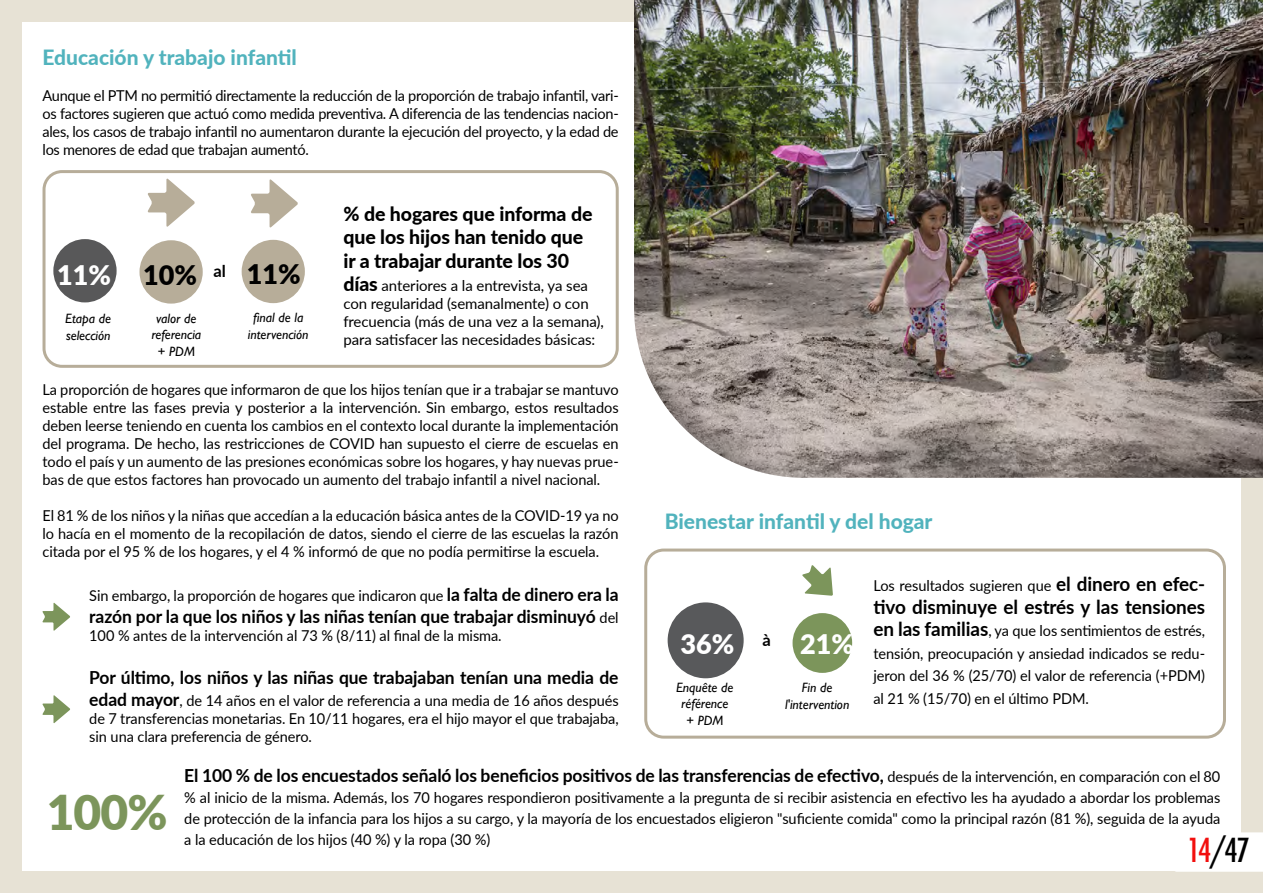
<style>
.page{position:relative;width:1263px;height:893px;background:#fff}
.page>*{position:absolute;margin:0;border:0;box-sizing:border-box;transform-origin:0 0}
.t1{font:900 48px "Lato";color:#7c955b}
.t2{font:500 condensed 32.25px "Futura";color:#000}
.t3{font:900 27px "Lato";color:#fff}
.t4{font:900 27px "Lato";color:#000}
.t5{font:800 21px "Lato";color:#51b3bd}
.t6{font:800 19.5px/23.4px "Lato";letter-spacing:-.005em;color:#000}
.t7{font:700 19.5px "Lato";letter-spacing:-.005em;color:#000}
.t8{font:700 18px "Lato";letter-spacing:-.005em;color:#000}
.t9{font:700 16.5px "Lato";color:#000}
.t10{font:15px/18px "Lato";letter-spacing:-.005em;color:#000;text-align:justify}
.t11{font:italic 13.5px/16.2px "Gill Sans";color:#000;text-align:center}
.s1{font-weight:800;font-size:19.5px}
.s2{font-weight:700;font-size:18px}
.s3{font-weight:400;font-size:15px}
.s4{font-weight:700;font-size:19.5px}
.s5{color:#f20f0e}
</style>
<div class="page">
<div style="left:0;top:0;width:1263px;height:21px;background:#e7e2d5"></div>
<div style="left:0;top:872px;width:1263px;height:21px;background:#e7e2d5"></div>
<div style="left:0;top:0;width:21px;height:888px;background:#e7e2d5"></div>
<div style="left:1242px;top:0;width:21px;height:888px;background:#e7e2d5"></div>
<div style="left:242px;top:240px;width:63px;height:63px;background:#b7ad99;border-radius:50%"></div>
<div style="left:139px;top:240px;width:64px;height:64px;background:#b7ad99;border-radius:50%"></div>
<svg style="left:147px;top:178px;width:48px;height:49px"></svg>
<div style="left:792px;top:613px;width:60px;height:60px;background:#7c955b;border-radius:50%"></div>
<div style="left:668px;top:602px;width:76px;height:76px;background:#58595b;border-radius:50%"></div>
<svg style="left:802px;top:565px;width:31px;height:31px"></svg>
<div style="left:53px;top:239px;width:64px;height:63px;background:#585859;border-radius:50%"></div>
<svg style="left:251px;top:179px;width:47px;height:49px"></svg>
<div style="left:43px;top:170px;width:576px;height:198px;border:3px solid #b7ad99;border-radius:18px"></div>
<div style="left:644px;top:549px;width:582px;height:190px;border:3px solid #b7ad99;border-radius:18px"></div>
<svg style="left:42px;top:603px;width:28px;height:28px"></svg>
<img style="left:634px;top:0;width:629px;height:478px">
<svg style="left:42px;top:695px;width:28px;height:28px"></svg>
<svg style="left:1172px;top:832px;width:91px;height:40px"></svg>
<h3 class="t5" style="left:43px;top:41px;width:256px">Educación y trabajo infantil</h3>
<p class="t10" style="left:43px;top:86px;width:578px">Aunque el PTM no permitió directamente la reducción de la proporción de trabajo infantil, vari&shy;os factores sugieren que actuó como medida preventiva. A diferencia de las tendencias nacion&shy;ales, los casos de trabajo infantil no aumentaron durante la ejecución del proyecto, y la edad de los menores de edad que trabajan aumentó.</p>
<h3 class="t3" style="left:57px;top:255px;width:55px">11%</h3>
<p class="t11" style="left:65px;top:311px;width:47px;text-align:left">Etapa de selección</p>
<h3 class="t4" style="left:143px;top:255px;width:55px">10%</h3>
<h3 class="t4" style="left:247px;top:254px;width:55px">11%</h3>
<p class="t9" style="left:213px;top:259px;width:14px">al</p>
<p class="t11" style="left:151px;top:310px;width:51px">valor de referencia + PDM</p>
<p class="t11" style="left:248px;top:310px;width:62px">final de la intervención</p>
<h3 class="t6" style="left:343px;top:201px;width:251px">% de hogares que informa de que los hijos han tenido que ir a trabajar durante los 30</h3>
<p class="t10" style="left:343px;top:276px;width:262px;text-align:left"><span class="s1">días</span> anteriores a la entrevista, ya sea con regularidad (semanalmente) o con frecuencia (más de una vez a la semana), para satisfacer las necesidades básicas:</p>
<p class="t10" style="left:43px;top:380px;width:578px">La proporción de hogares que informaron de que los hijos tenían que ir a trabajar se mantuvo estable entre las fases previa y posterior a la intervención. Sin embargo, estos resultados deben leerse teniendo en cuenta los cambios en el contexto local durante la implementación del programa. De hecho, las restricciones de COVID han supuesto el cierre de escuelas en todo el país y un aumento de las presiones económicas sobre los hogares, y hay nuevas prue&shy;bas de que estos factores han provocado un aumento del trabajo infantil a nivel nacional.</p>
<p class="t10" style="left:43px;top:506px;width:578px">El 81 % de los niños y la niñas que accedían a la educación básica antes de la COVID-19 ya no lo hacía en el momento de la recopilación de datos, siendo el cierre de las escuelas la razón citada por el 95 % de los hogares, y el 4 % informó de que no podía permitirse la escuela.</p>
<p class="t10" style="left:89px;top:586px;width:531px">Sin embargo, la proporción de hogares que indicaron que <span class="s2">la falta de dinero era la</span></p>
<p class="t8" style="left:89px;top:603px;width:531px">razón por la que los niños y las niñas tenían que trabajar disminuyó <span class="s3">del</span></p>
<p class="t10" style="left:89px;top:626px;width:414px">100 % antes de la intervención al 73 % (8/11) al final de la misma.</p>
<p class="t8" style="left:89px;top:665px;width:531px">Por último, los niños y las niñas que trabajaban tenían una media de</p>
<p class="t10" style="left:89px;top:691px;width:531px"><span class="s2">edad mayor</span>, de 14 años en el valor de referencia a una media de 16 años después de 7 transferencias monetarias. En 10/11 hogares, era el hijo mayor el que trabajaba, sin una clara preferencia de género.</p>
<h3 class="t5" style="left:665px;top:506px;width:269px">Bienestar infantil y del hogar</h3>
<h3 class="t3" style="left:680px;top:623px;width:55px">36%</h3>
<h3 class="t3" style="left:800px;top:623px;width:55px">21%</h3>
<p class="t9" style="left:762px;top:628px;width:10px">à</p>
<p class="t11" style="left:676px;top:679px;width:59px">Enquête de référence + PDM</p>
<p class="t11" style="left:785px;top:680px;width:66px">Fin de l'intervention</p>
<p class="t10" style="left:873px;top:576px;width:333px">Los resultados sugieren que <span class="s4">el dinero en efec-</span></p>
<h3 class="t7" style="left:873px;top:592px;width:333px">tivo disminuye el estrés y las tensiones</h3>
<p class="t10" style="left:873px;top:619px;width:333px;line-height:22.5px"><span class="s4">en las familias</span>, ya que los sentimientos de estrés, tensión, preocupación y ansiedad indicados se redu&shy;jeron del 36 % (25/70) el valor de referencia (+PDM) al 21 % (15/70) en el último PDM.</p>
<h1 class="t1" style="left:47px;top:776px;width:122px">100%</h1>
<p class="t8" style="left:184px;top:762px;width:1038px">El 100 % de los encuestados señaló los beneficios positivos de las transferencias de efectivo, <span class="s3">después de la intervención, en comparación con el 80</span></p>
<p class="t10" style="left:184px;top:786px;width:1037px;line-height:21px">% al inicio de la misma. Además, los 70 hogares respondieron positivamente a la pregunta de si recibir asistencia en efectivo les ha ayudado a abordar los problemas de protección de la infancia para los hijos a su cargo, y la mayoría de los encuestados eligieron "suficiente comida" como la principal razón (81 %), seguida de la ayuda a la educación de los hijos (40 %) y la ropa (30 %)</p>
<h2 class="t2" style="left:1187px;top:830px;width:64px"><span class="s5">14</span>/47</h2>
</div>
